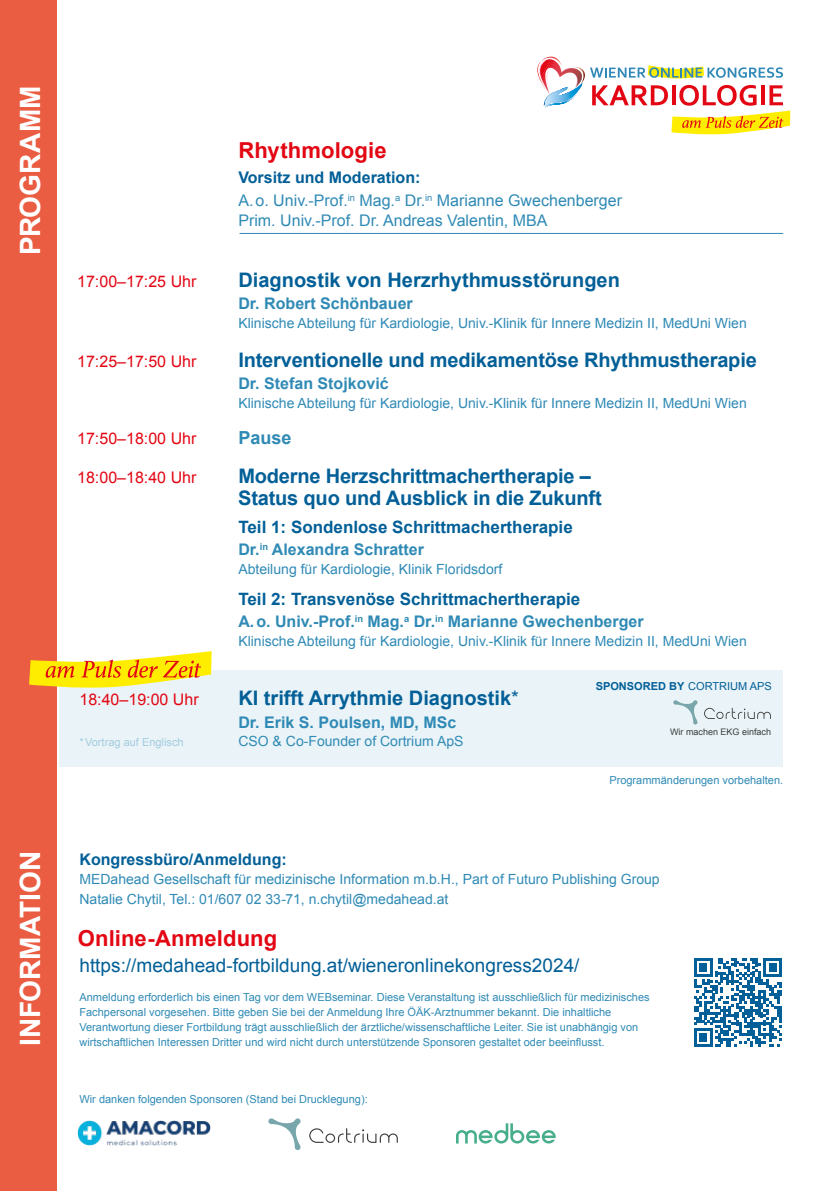
<style>
.page{position:relative;width:840px;height:1191px;background:#fff}
.page>*{position:absolute;margin:0;border:0;box-sizing:border-box;transform-origin:0 0}
.t1{font:700 28px "Arial";color:#fff}
.t2{font:700 22px "Arial";letter-spacing:.005em;color:#e30613}
.t3{font:700 20px/22px "Arial";letter-spacing:-.01em;color:#025f97}
.t4{font:19px "Arial";color:#025f97}
.t5{font:700 18px "Arial";color:#2f8ab5}
.t6{font:700 17px "Arial";color:#025f97}
.t7{font:700 16px "Arial";color:#2f8ab5}
.t8{font:16px/22.8px "Arial";color:#2f8ab5}
.t9{font:16px "Arial";color:#e30613}
.t10{font:700 16px "Arial";color:#025f97}
.t11{font:14px/19.2px "Arial";color:#2f8ab5}
.t12{font:11px/15px "Arial";color:#2f8ab5}
.t13{font:700 11px "Arial";color:#025f97}
.t14{font:11px "Arial";color:#a2cbdf}
.t15{font:9px "Arial";color:#3c3c3b}
.s1{font-weight:700;color:#025f97}
.s2{font-weight:400}
</style>
<div class="page">
<hr style="left:239px;top:233px;width:543px;height:1px;background:#2f8ab5">
<svg style="left:537px;top:57px;width:252px;height:78px"></svg>
<div style="left:0;top:0;width:57px;height:1191px;background:#eb5d43"></div>
<svg style="left:694px;top:958px;width:88px;height:89px"></svg>
<svg style="left:694px;top:958px;width:87px;height:88px"></svg>
<svg style="left:309px;top:1128px;width:88px;height:14px"></svg>
<svg style="left:268px;top:1118px;width:32px;height:32px"></svg>
<svg style="left:456px;top:1123px;width:99px;height:20px"></svg>
<img style="left:78px;top:1120px;width:132px;height:25px">
<div style="left:60px;top:670px;width:722px;height:97px;background:#eaf4f8"></div>
<svg style="left:29px;top:651px;width:182px;height:38px"></svg>
<svg style="left:704px;top:707px;width:66px;height:12px"></svg>
<svg style="left:673px;top:700px;width:24px;height:24px"></svg>
<h1 class="t1" style="left:12px;top:255px;width:171px;rotate:-90deg">PROGRAMM</h1>
<h2 class="t2" style="left:238px;top:136px;width:150px">Rhythmologie</h2>
<h3 class="t8" style="left:238px;top:167px;width:385px"><span class="s1">Vorsitz und Moderation:<br></span>A.o. Univ.-Prof.<sup>in</sup> Mag.<sup>a</sup> Dr.<sup>in</sup> Marianne Gwechenberger</h3>
<h3 class="t8" style="left:238px;top:209px;width:310px">Prim. Univ.-Prof. Dr. Andreas Valentin, MBA</h3>
<h3 class="t9" style="left:77px;top:271px;width:121px">17:00–17:25 Uhr</h3>
<h3 class="t3" style="left:238px;top:269px;width:383px">Diagnostik von Herzrhythmusstörungen</h3>
<h3 class="t7" style="left:238px;top:293px;width:176px">Dr. Robert Schönbauer</h3>
<p class="t11" style="left:238px;top:313px;width:509px">Klinische Abteilung für Kardiologie, Univ.-Klinik für Innere Medizin II, MedUni Wien</p>
<h3 class="t9" style="left:77px;top:350px;width:121px">17:25–17:50 Uhr</h3>
<h3 class="t3" style="left:238px;top:349px;width:519px">Interventionelle und medikamentöse Rhythmustherapie</h3>
<h3 class="t7" style="left:238px;top:373px;width:152px">Dr. Stefan Stojković</h3>
<p class="t11" style="left:238px;top:393px;width:509px">Klinische Abteilung für Kardiologie, Univ.-Klinik für Innere Medizin II, MedUni Wien</p>
<h3 class="t9" style="left:77px;top:427px;width:121px">17:50–18:00 Uhr</h3>
<h3 class="t5" style="left:238px;top:425px;width:55px">Pause</h3>
<h3 class="t9" style="left:77px;top:466px;width:121px">18:00–18:40 Uhr</h3>
<h3 class="t3" style="left:238px;top:465px;width:365px">Moderne Herzschrittmachertherapie –<br>Status quo und Ausblick in die Zukunft</h3>
<h3 class="t6" style="left:238px;top:515px;width:336px">Teil 1: Sondenlose Schrittmachertherapie</h3>
<h3 class="t7" style="left:238px;top:539px;width:187px">Dr.<sup>in</sup> Alexandra Schratter</h3>
<p class="t11" style="left:238px;top:559px;width:265px">Abteilung für Kardiologie, Klinik Floridsdorf</p>
<h3 class="t6" style="left:238px;top:587px;width:343px">Teil 2: Transvenöse Schrittmachertherapie</h3>
<h3 class="t7" style="left:238px;top:611px;width:406px">A.o. Univ.-Prof.<sup>in</sup> Mag.<sup>a</sup> Dr.<sup>in</sup> Marianne Gwechenberger</h3>
<p class="t11" style="left:238px;top:631px;width:509px">Klinische Abteilung für Kardiologie, Univ.-Klinik für Innere Medizin II, MedUni Wien</p>
<h3 class="t9" style="left:79px;top:689px;width:121px">18:40–19:00 Uhr</h3>
<h3 class="t3" style="left:238px;top:687px;width:282px">KI trifft Arrythmie Diagnostik<span class="s2">*</span></h3>
<h3 class="t7" style="left:238px;top:711px;width:219px">Dr. Erik S. Poulsen, MD, MSc</h3>
<p class="t14" style="left:79px;top:735px;width:106px">*Vortrag auf Englisch</p>
<p class="t11" style="left:238px;top:732px;width:226px">CSO &amp; Co-Founder of Cortrium ApS</p>
<p class="t13" style="left:595px;top:679px;width:177px">SPONSORED BY <span class="s2">CORTRIUM APS</span></p>
<p class="t15" style="left:669px;top:726px;width:103px">Wir machen EKG einfach</p>
<p class="t12" style="left:609px;top:773px;width:175px">Programmänderungen vorbehalten.</p>
<h1 class="t1" style="left:12px;top:1046px;width:197px;rotate:-90deg">INFORMATION</h1>
<h3 class="t10" style="left:79px;top:849px;width:209px">Kongressbüro/Anmeldung:</h3>
<p class="t11" style="left:79px;top:870px;width:581px">MEDahead Gesellschaft für medizinische Information m.b.H., Part of Futuro Publishing Group<br>Natalie Chytil, Tel.: 01/607 02 33-71, n.chytil@medahead.at</p>
<h2 class="t2" style="left:78px;top:923px;width:201px">Online-Anmeldung</h2>
<h3 class="t4" style="left:79px;top:952px;width:501px">https://medahead-fortbildung.at/wieneronlinekongress2024/</h3>
<p class="t12" style="left:79px;top:989px;width:571px">Anmeldung erforderlich bis einen Tag vor dem WEBseminar. Diese Veranstaltung ist ausschließlich für medizinisches Fachpersonal vorgesehen. Bitte geben Sie bei der Anmeldung Ihre ÖÄK-Arztnummer bekannt. Die inhaltliche Verantwortung dieser Fortbildung trägt ausschließlich der ärztliche/wissenschaftliche Leiter. Sie ist unabhängig von wirtschaftlichen Interessen Dritter und wird nicht durch unterstützende Sponsoren gestaltet oder beeinflusst.</p>
<p class="t12" style="left:79px;top:1091px;width:289px">Wir danken folgenden Sponsoren (Stand bei Drucklegung):</p>
</div>
